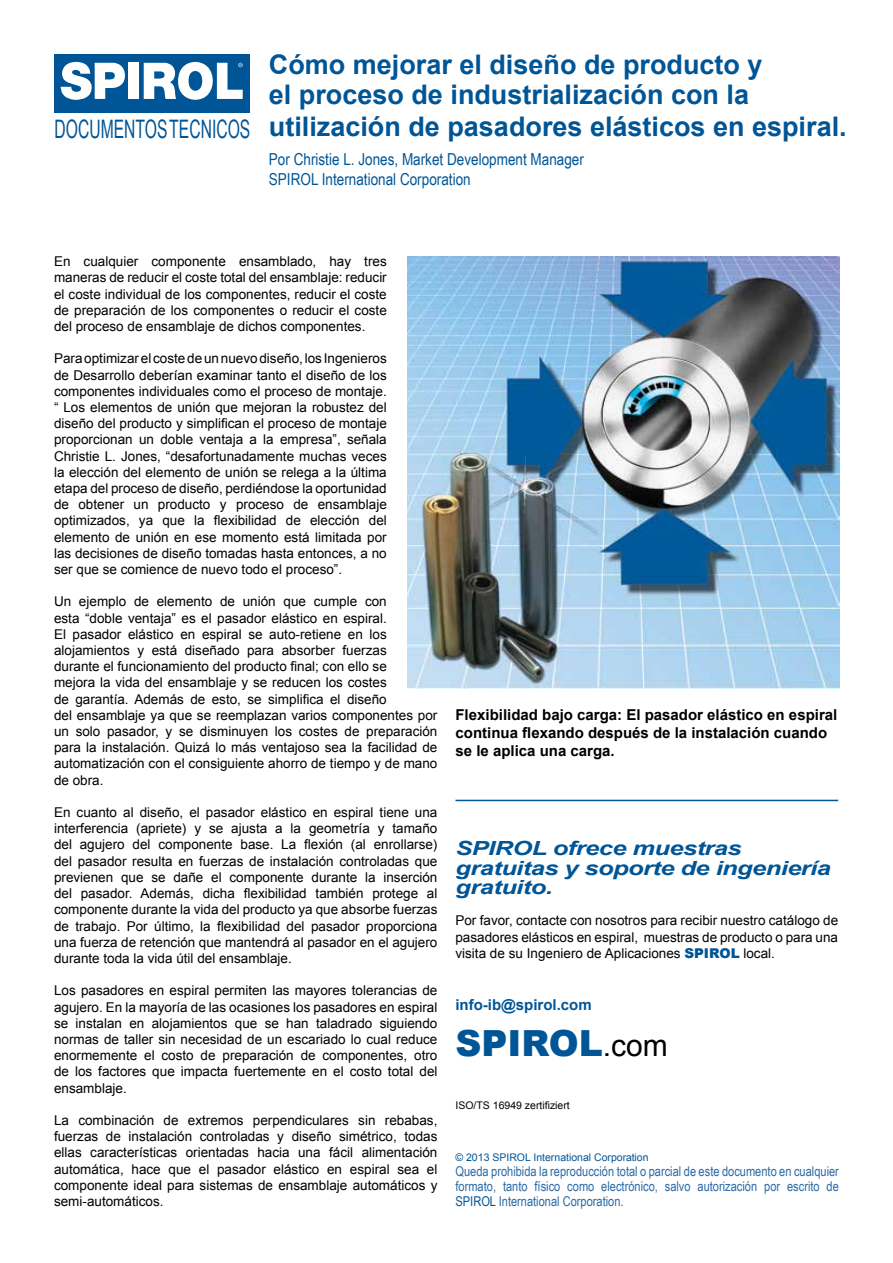
<style>
.page{position:relative;width:893px;height:1263px;background:#fff}
.page>*{position:absolute;margin:0;border:0;box-sizing:border-box;transform-origin:0 0}
.t1{font:900 36px "Arial";color:#005596}
.t2{font:700 27px/30px "Arial";color:#005596}
.t3{font:25.5px "Arial Narrow";color:#005596;scale:.75 1}
.t4{font:italic 700 19.5px/19.5px "Arial";letter-spacing:-.02em;color:#005596;scale:1.3 1}
.t5{font:16.5px/19.8px "Arial Narrow";color:#005596}
.t6{font:700 15px/18px "Arial";color:#000}
.t7{font:700 15px "Arial";color:#005596}
.t8{font:13.5px/16.2px "Arial";color:#000;text-align:justify}
.t9{font:13.5px/15px "Arial Narrow";color:#2a6aa6;text-align:justify}
.t10{font:10.5px "Arial";color:#005596}
.t11{font:10.5px "Arial";color:#000}
.s1{font-weight:900;color:#005596}
.s2{font-weight:400;font-size:30px;color:#000}
.s3{color:#005596}
</style>
<div class="page">
<img style="left:407px;top:256px;width:432px;height:432px">
<div style="left:55px;top:54px;width:195px;height:58px;background:#005596"></div>
<div style="left:128px;top:63px;width:11px;height:36px;background:#fff"></div>
<svg style="left:60px;top:62px;width:65px;height:38px"></svg>
<svg style="left:144px;top:61px;width:99px;height:39px"></svg>
<hr style="left:455px;top:800px;width:383px;height:1px;background:#005596">
<h3 class="t3" style="left:55px;top:111px;width:263px">DOCUMENTOS TECNICOS</h3>
<h2 class="t2" style="left:269px;top:50px;width:495px">Cómo mejorar el diseño de producto y el proceso de industrialización con la</h2>
<h2 class="t2" style="left:269px;top:112px;width:579px">utilización de pasadores elásticos en espiral.</h2>
<p class="t5" style="left:269px;top:149px;width:317px">Por Christie L. Jones, Market Development Manager<br>SPIROL International Corporation</p>
<p class="t8" style="left:54px;top:253px;width:334px">En cualquier componente ensamblado, hay tres maneras de reducir el coste total del ensamblaje: reducir el coste individual de los componentes, reducir el coste de preparación de los componentes o reducir el coste del proceso de ensamblaje de dichos componentes.</p>
<p class="t8" style="left:54px;top:351px;width:334px">Para optimizar el coste de un nuevo diseño, los Ingenieros de Desarrollo deberían examinar tanto el diseño de los componentes individuales como el proceso de montaje. “ Los elementos de unión que mejoran la robustez del diseño del producto y simplifican el proceso de montaje proporcionan un doble ventaja a la empresa”, señala Christie L. Jones, “desafortunadamente muchas veces la elección del elemento de unión se relega a la última etapa del proceso de diseño, perdiéndose la oportunidad de obtener un producto y proceso de ensamblaje optimizados, ya que la flexibilidad de elección del elemento de unión en ese momento está limitada por las decisiones de diseño tomadas hasta entonces, a no ser que se comience de nuevo todo el proceso”.</p>
<p class="t8" style="left:54px;top:594px;width:385px;text-align:left">Un ejemplo de elemento de unión que cumple con<br>esta “doble ventaja” es el pasador elástico en espiral.<br>El pasador elástico en espiral se auto-retiene en los alojamientos y está diseñado para absorber fuerzas<br>durante el funcionamiento del producto final; con ello se<br>mejora la vida del ensamblaje y se reducen los costes<br>de garantía. Además de esto, se simplifica el diseño<br>del ensamblaje ya que se reemplazan varios componentes por un solo pasador, y se disminuyen los costes de preparación para la instalación. Quizá lo más ventajoso sea la facilidad de automatización con el consiguiente ahorro de tiempo y de mano de obra.</p>
<p class="t8" style="left:54px;top:804px;width:385px">En cuanto al diseño, el pasador elástico en espiral tiene una interferencia (apriete) y se ajusta a la geometría y tamaño del agujero del componente base. La flexión (al enrollarse) del pasador resulta en fuerzas de instalación controladas que previenen que se dañe el componente durante la inserción del pasador. Además, dicha flexibilidad también protege al componente durante la vida del producto ya que absorbe fuerzas de trabajo. Por último, la flexibilidad del pasador proporciona una fuerza de retención que mantendrá al pasador en el agujero durante toda la vida útil del ensamblaje.</p>
<p class="t8" style="left:54px;top:982px;width:385px">Los pasadores en espiral permiten las mayores tolerancias de agujero. En la mayoría de las ocasiones los pasadores en espiral se instalan en alojamientos que se han taladrado siguiendo normas de taller sin necesidad de un escariado lo cual reduce enormemente el costo de preparación de componentes, otro de los factores que impacta fuertemente en el costo total del ensamblaje.</p>
<p class="t8" style="left:54px;top:1112px;width:385px">La combinación de extremos perpendiculares sin rebabas, fuerzas de instalación controladas y diseño simétrico, todas ellas características orientadas hacia una fácil alimentación automática, hace que el pasador elástico en espiral sea el componente ideal para sistemas de ensamblaje automáticos y semi-automáticos.</p>
<p class="t6" style="left:455px;top:706px;width:383px">Flexibilidad bajo carga: El pasador elástico en espiral continua flexando después de la instalación cuando se le aplica una carga.</p>
<h3 class="t4" style="left:455px;top:839px;width:290px">SPIROL ofrece muestras gratuitas y soporte de ingeniería gratuito.</h3>
<p class="t8" style="left:455px;top:913px;width:384px">Por favor, contacte con nosotros para recibir nuestro catálogo de pasadores elásticos en espiral, muestras de producto o para una visita de su Ingeniero de Aplicaciones <span class="s1">SPIROL</span> local.</p>
<p class="t7" style="left:455px;top:995px;width:138px">info-ib@spirol.com</p>
<h1 class="t1" style="left:455px;top:1017px;width:214px">SPIROL<span class="s2">.com</span></h1>
<p class="t11" style="left:455px;top:1098px;width:116px">ISO/TS 16949 zertifiziert</p>
<p class="t10" style="left:455px;top:1150px;width:195px">© 2013 SPIROL International Corporation</p>
<p class="t9" style="left:455px;top:1163px;width:385px">Queda prohibida la reproducción total o parcial de este documento en cualquier formato, tanto físico como electrónico, salvo autorización por escrito de <span class="s3">SPIROL</span> International Corporation.</p>
</div>
